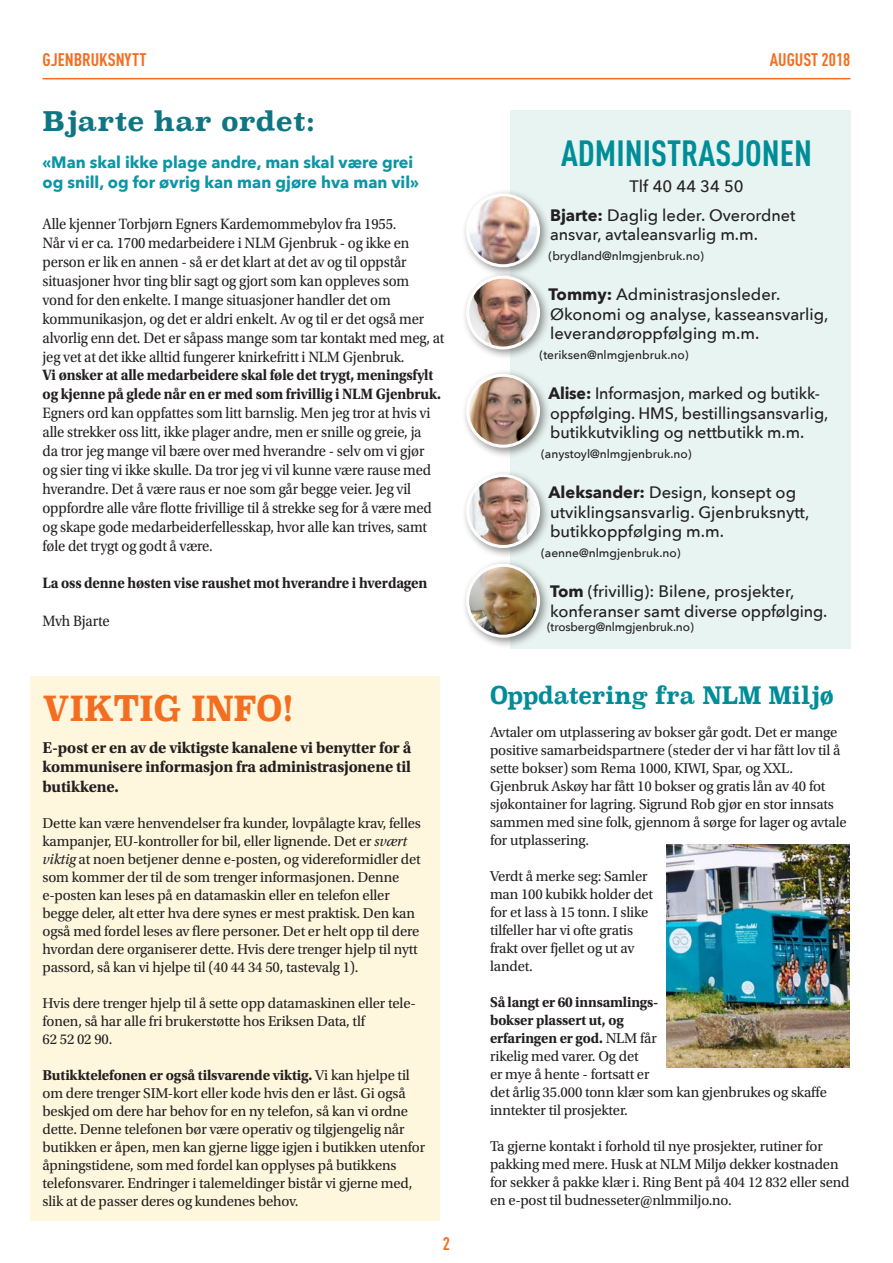
<style>
.page{position:relative;width:893px;height:1263px;background:#fff}
.page>*{position:absolute;margin:0;border:0;box-sizing:border-box;transform-origin:0 0}
.t1{font:700 36px "DIN Cond";color:#008d98}
.t2{font:700 34.5px "Superclarendon Rg";letter-spacing:-.01em;color:#f36e21;scale:.9 1}
.t3{font:700 27px "Superclarendon Rg";color:#0f7583}
.t4{font:700 24px "Superclarendon Rg";letter-spacing:-.01em;color:#008d98;scale:.9 1}
.t5{font:700 18px "DIN Cond";color:#f36e21}
.t6{font:500 16.5px/19.8px "Avenir Next";color:#231f20}
.t7{font:700 16.5px/19.8px "Utopia Std";letter-spacing:-.01em;color:#231f20;text-align:justify}
.t8{font:700 16.5px/19.8px "Avenir Next";color:#0c95a5}
.t9{font:15.75px/18.9px "Utopia Std";letter-spacing:-.01em;color:#231f20;scale:.93 1}
.t10{font:700 15.75px/18.9px "Utopia Std";letter-spacing:-.01em;color:#231f20;scale:.93 1}
.t11{font:15px/18px "Utopia Std";letter-spacing:-.01em;color:#231f20}
.t12{font:500 12px "Avenir Next";color:#231f20}
.s1{font-style:italic}
.s2{font-weight:700}
</style>
<div class="page">
<div style="left:511px;top:111px;width:340px;height:538px;background:#e8f4f1"></div>
<div style="left:461px;top:189px;width:90px;height:89px;background:#231f20;opacity:.5"></div>
<img style="left:468px;top:195px;width:71px;height:71px;border-radius:35px">
<div style="left:466px;top:193px;width:74px;height:74px;border:3px solid #fff;border-radius:50%"></div>
<div style="left:461px;top:271px;width:90px;height:90px;background:#231f20;opacity:.5"></div>
<img style="left:468px;top:277px;width:71px;height:71px;border-radius:35px">
<div style="left:466px;top:276px;width:74px;height:73px;border:3px solid #fff;border-radius:50%"></div>
<div style="left:461px;top:369px;width:90px;height:90px;background:#231f20;opacity:.5"></div>
<img style="left:468px;top:375px;width:71px;height:71px">
<div style="left:466px;top:374px;width:74px;height:74px;border:3px solid #fff;border-radius:50%"></div>
<div style="left:461px;top:469px;width:90px;height:90px;background:#231f20;opacity:.5"></div>
<img style="left:468px;top:476px;width:71px;height:70px;border-radius:35px">
<div style="left:466px;top:474px;width:74px;height:74px;border:3px solid #fff;border-radius:50%"></div>
<div style="left:461px;top:559px;width:90px;height:90px;background:#231f20;opacity:.5"></div>
<img style="left:468px;top:565px;width:71px;height:71px;border-radius:35px">
<div style="left:466px;top:564px;width:74px;height:74px;border:3px solid #fff;border-radius:50%"></div>
<hr style="left:43px;top:78px;width:807px;height:1px;background:#f36e21">
<div style="left:31px;top:676px;width:409px;height:544px;background:#fef6dd"></div>
<img style="left:667px;top:844px;width:183px;height:224px">
<p class="t5" style="left:43px;top:49px;width:105px">GJENBRUKSNYTT</p>
<p class="t5" style="left:770px;top:49px;width:82px">AUGUST 2018</p>
<h3 class="t3" style="left:43px;top:106px;width:274px">Bjarte har ordet:</h3>
<p class="t8" style="left:43px;top:152px;width:378px">«Man skal ikke plage andre, man skal være grei og snill, og for øvrig kan man gjøre hva man vil»</p>
<p class="t9" style="left:43px;top:215px;width:434px">Alle kjenner Torbjørn Egners Kardemommebylov fra 1955.<br>Når vi er ca. 1700 medarbeidere i NLM Gjenbruk - og ikke en person er lik en annen - så er det klart at det av og til oppstår situasjoner hvor ting blir sagt og gjort som kan oppleves som vond for den enkelte. I mange situasjoner handler det om kommunikasjon, og det er aldri enkelt. Av og til er det også mer alvorlig enn det. Det er såpass mange som tar kontakt med meg, at jeg vet at det ikke alltid fungerer knirkefritt i NLM Gjenbruk.</p>
<p class="t10" style="left:43px;top:366px;width:430px">Vi ønsker at alle medarbeidere skal føle det trygt, meningsfylt og kjenne på glede når en er med som frivillig i NLM Gjenbruk.</p>
<p class="t9" style="left:43px;top:404px;width:420px">Egners ord kan oppfattes som litt barnslig. Men jeg tror at hvis vi alle strekker oss litt, ikke plager andre, men er snille og greie, ja da tror jeg mange vil bære over med hverandre - selv om vi gjør og sier ting vi ikke skulle. Da tror jeg vi vil kunne være rause med hverandre. Det å være raus er noe som går begge veier. Jeg vil oppfordre alle våre flotte frivillige til å strekke seg for å være med og skape gode medarbeiderfellesskap, hvor alle kan trives, samt føle det trygt og godt å være.</p>
<p class="t10" style="left:43px;top:574px;width:415px">La oss denne høsten vise raushet mot hverandre i hverdagen</p>
<p class="t9" style="left:43px;top:612px;width:74px">Mvh Bjarte</p>
<h2 class="t2" style="left:43px;top:688px;width:281px">VIKTIG INFO!</h2>
<p class="t7" style="left:43px;top:737px;width:370px">E-post er en av de viktigste kanalene vi benytter for å kommunisere informasjon fra administrasjonene til butikkene.</p>
<p class="t11" style="left:43px;top:815px;width:380px">Dette kan være henvendelser fra kunder, lovpålagte krav, felles kampanjer, EU-kontroller for bil, eller lignende. Det er <span class="s1">svært viktig</span> at noen betjener denne e-posten, og videreformidler det som kommer der til de som trenger informasjonen. Denne e-posten kan leses på en datamaskin eller en telefon eller begge deler, alt etter hva dere synes er mest praktisk. Den kan også med fordel leses av flere personer. Det er helt opp til dere hvordan dere organiserer dette. Hvis dere trenger hjelp til nytt passord, så kan vi hjelpe til (40 44 34 50, tastevalg 1).</p>
<p class="t11" style="left:43px;top:995px;width:375px">Hvis dere trenger hjelp til å sette opp datamaskinen eller tele&shy;fonen, så har alle fri brukerstøtte hos Eriksen Data, tlf<br>62 52 02 90.</p>
<p class="t11" style="left:43px;top:1067px;width:384px"><span class="s2">Butikktelefonen er også tilsvarende viktig.</span> Vi kan hjelpe til om dere trenger SIM-kort eller kode hvis den er låst. Gi også beskjed om dere har behov for en ny telefon, så kan vi ordne dette. Denne telefonen bør være operativ og tilgjengelig når butikken er åpen, men kan gjerne ligge igjen i butikken utenfor åpningstidene, som med fordel kan opplyses på butikkens telefonsvarer. Endringer i talemeldinger bistår vi gjerne med, slik at de passer deres og kundenes behov.</p>
<p class="t5" style="left:443px;top:1233px;width:9px">2</p>
<h1 class="t1" style="left:561px;top:131px;width:252px">ADMINISTRASJONEN</h1>
<p class="t6" style="left:550px;top:171px;width:247px;line-height:28.8px;text-indent:79px">Tlf 40 44 34 50<br><span class="s2">Bjarte:</span> Daglig leder. Overordnet</p>
<p class="t6" style="left:550px;top:224px;width:210px">ansvar, avtaleansvarlig m.m.</p>
<p class="t12" style="left:549px;top:246px;width:157px">(brydland@nlmgjenbruk.no)</p>
<p class="t6" style="left:549px;top:284px;width:281px"><span class="s2">Tommy:</span> Administrasjonsleder.<br>Økonomi og analyse, kasseansvarlig, leverandøroppfølging m.m.</p>
<p class="t12" style="left:540px;top:345px;width:151px">(teriksen@nlmgjenbruk.no)</p>
<p class="t6" style="left:549px;top:383px;width:281px"><span class="s2">Alise:</span> Informasjon, marked og butikk&shy;oppfølging. HMS, bestillingsansvarlig, butikkutvikling og nettbutikk m.m.</p>
<p class="t12" style="left:541px;top:444px;width:152px">(anystoyl@nlmgjenbruk.no)</p>
<p class="t6" style="left:549px;top:482px;width:262px"><span class="s2">Aleksander:</span> Design, konsept og utviklingsansvarlig. Gjenbruksnytt, butikkoppfølging m.m.</p>
<p class="t12" style="left:541px;top:543px;width:141px">(aenne@nlmgjenbruk.no)</p>
<p class="t6" style="left:550px;top:581px;width:279px"><span class="s2">Tom</span> (frivillig): Bilene, prosjekter, konferanser samt diverse oppfølging.</p>
<p class="t12" style="left:547px;top:617px;width:148px">(trosberg@nlmgjenbruk.no)</p>
<h3 class="t4" style="left:490px;top:681px;width:383px">Oppdatering fra NLM Miljø</h3>
<p class="t11" style="left:490px;top:723px;width:358px">Avtaler om utplassering av bokser går godt. Det er mange positive samarbeidspartnere (steder der vi har fått lov til å sette bokser) som Rema 1000, KIWI, Spar, og XXL.<br>Gjenbruk Askøy har fått 10 bokser og gratis lån av 40 fot sjøkontainer for lagring. Sigrund Rob gjør en stor innsats sammen med sine folk, gjennom å sørge for lager og avtale for utplassering.</p>
<p class="t11" style="left:490px;top:867px;width:165px">Verdt å merke seg: Samler man 100 kubikk holder det for et lass à 15 tonn. I slike tilfeller har vi ofte gratis frakt over fjellet og ut av landet.</p>
<p class="t11" style="left:490px;top:993px;width:338px"><span class="s2">Så langt er 60 innsamlings-<br>bokser plassert ut, og<br>erfaringen er god.</span> NLM får<br>rikelig med varer. Og det<br>er mye å hente - fortsatt er<br>det årlig 35.000 tonn klær som kan gjenbrukes og skaffe inntekter til prosjekter.</p>
<p class="t11" style="left:490px;top:1137px;width:361px">Ta gjerne kontakt i forhold til nye prosjekter, rutiner for pakking med mere. Husk at NLM Miljø dekker kostnaden for sekker å pakke klær i. Ring Bent på 404 12 832 eller send en e-post til budnesseter@nlmmiljo.no.</p>
</div>
